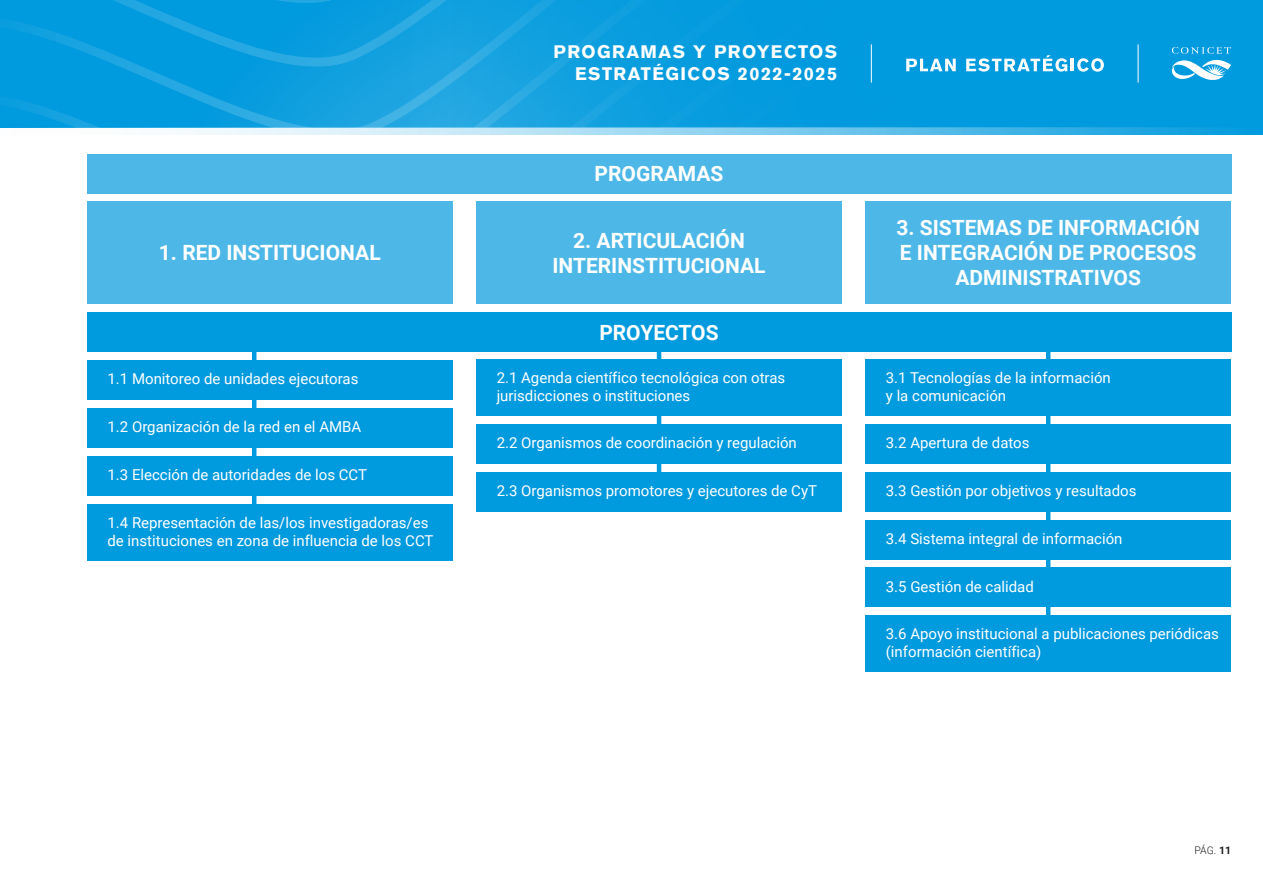
<style>
.page{position:relative;width:1263px;height:893px;background:#fff}
.page>*{position:absolute;margin:0;border:0;box-sizing:border-box;transform-origin:0 0}
.t1{font:700 21px/25.2px "Roboto";color:#fff;text-align:center}
.t2{font:700 18px/21.6px "Akzidenz Grotesk BQ";letter-spacing:.08em;color:#fff;text-align:right}
.t3{font:15px/18px "Roboto";color:#fff}
.t4{font:300 10.5px "Roboto";color:#1d1d1b}
.s1{font-weight:700}
</style>
<div class="page">
<hr style="left:252px;top:351px;width:4px;height:207px;background:#009ade">
<hr style="left:657px;top:351px;width:4px;height:145px;background:#009ade">
<hr style="left:1046px;top:351px;width:4px;height:286px;background:#009ade">
<div style="left:87px;top:154px;width:1144px;height:39px;background:#4db8e7"></div>
<div style="left:476px;top:201px;width:366px;height:103px;background:#4db8e7"></div>
<div style="left:87px;top:201px;width:366px;height:103px;background:#4db8e7"></div>
<div style="left:865px;top:201px;width:366px;height:103px;background:#4db8e7"></div>
<svg style="left:0;top:0;width:1263px;height:127px;background:#089cde"></svg>
<hr style="left:871px;top:44px;width:1px;height:39px;background:#fff">
<svg style="left:0;top:127px;width:1263px;height:8px"></svg>
<div style="left:87px;top:312px;width:1144px;height:39px;background:#009ade"></div>
<div style="left:87px;top:360px;width:366px;height:40px;background:#009ade"></div>
<div style="left:87px;top:408px;width:366px;height:40px;background:#009ade"></div>
<div style="left:476px;top:424px;width:366px;height:39px;background:#009ade"></div>
<div style="left:865px;top:424px;width:366px;height:39px;background:#009ade"></div>
<div style="left:87px;top:456px;width:366px;height:40px;background:#009ade"></div>
<div style="left:87px;top:504px;width:366px;height:57px;background:#009ade"></div>
<div style="left:476px;top:472px;width:366px;height:39px;background:#009ade"></div>
<div style="left:476px;top:359px;width:366px;height:57px;background:#009ade"></div>
<div style="left:865px;top:359px;width:366px;height:57px;background:#009ade"></div>
<svg style="left:1172px;top:47px;width:59px;height:33px"></svg>
<hr style="left:1138px;top:44px;width:1px;height:39px;background:#fff">
<svg style="left:906px;top:59px;width:50px;height:12px"></svg>
<svg style="left:966px;top:55px;width:138px;height:17px"></svg>
<div style="left:865px;top:520px;width:366px;height:39px;background:#009ade"></div>
<div style="left:865px;top:472px;width:366px;height:39px;background:#009ade"></div>
<div style="left:865px;top:568px;width:366px;height:39px;background:#009ade"></div>
<div style="left:865px;top:615px;width:366px;height:57px;background:#009ade"></div>
<h1 class="t1" style="left:159px;top:239px;width:223px">1. RED INSTITUCIONAL</h1>
<p class="t3" style="left:107px;top:369px;width:252px">1.1 Monitoreo de unidades ejecutoras</p>
<p class="t3" style="left:107px;top:417px;width:255px">1.2 Organización de la red en el AMBA</p>
<p class="t3" style="left:107px;top:465px;width:261px">1.3 Elección de autoridades de los CCT</p>
<p class="t3" style="left:107px;top:513px;width:327px">1.4 Representación de las/los investigadoras/es de instituciones en zona de influencia de los CCT</p>
<p class="t2" style="left:554px;top:41px;width:285px">PROGRAMAS Y PROYECTOS<br>ESTRATÉGICOS 2022-2025</p>
<h1 class="t1" style="left:595px;top:161px;width:130px">PROGRAMAS</h1>
<h1 class="t1" style="left:552px;top:227px;width:215px">2. ARTICULACIÓN<br>INTERINSTITUCIONAL</h1>
<h1 class="t1" style="left:599px;top:319px;width:121px">PROYECTOS</h1>
<p class="t3" style="left:497px;top:368px;width:290px">2.1 Agenda científico tecnológica con otras jurisdicciones o instituciones</p>
<h1 class="t1" style="left:896px;top:214px;width:305px">3. SISTEMAS DE INFORMACIÓN<br>E INTEGRACIÓN DE PROCESOS<br>ADMINISTRATIVOS</h1>
<p class="t3" style="left:886px;top:368px;width:227px">3.1 Tecnologías de la información y la comunicación</p>
<p class="t3" style="left:497px;top:433px;width:302px">2.2 Organismos de coordinación y regulación</p>
<p class="t3" style="left:886px;top:433px;width:145px">3.2 Apertura de datos</p>
<p class="t3" style="left:497px;top:481px;width:322px">2.3 Organismos promotores y ejecutores de CyT</p>
<p class="t3" style="left:886px;top:481px;width:252px">3.3 Gestión por objetivos y resultados</p>
<p class="t3" style="left:886px;top:529px;width:238px">3.4 Sistema integral de información</p>
<p class="t3" style="left:886px;top:577px;width:150px">3.5 Gestión de calidad</p>
<p class="t3" style="left:886px;top:624px;width:335px">3.6 Apoyo institucional a publicaciones periódicas (información científica)</p>
<p class="t4" style="left:1194px;top:843px;width:38px">PÁG. <span class="s1">11</span></p>
</div>
